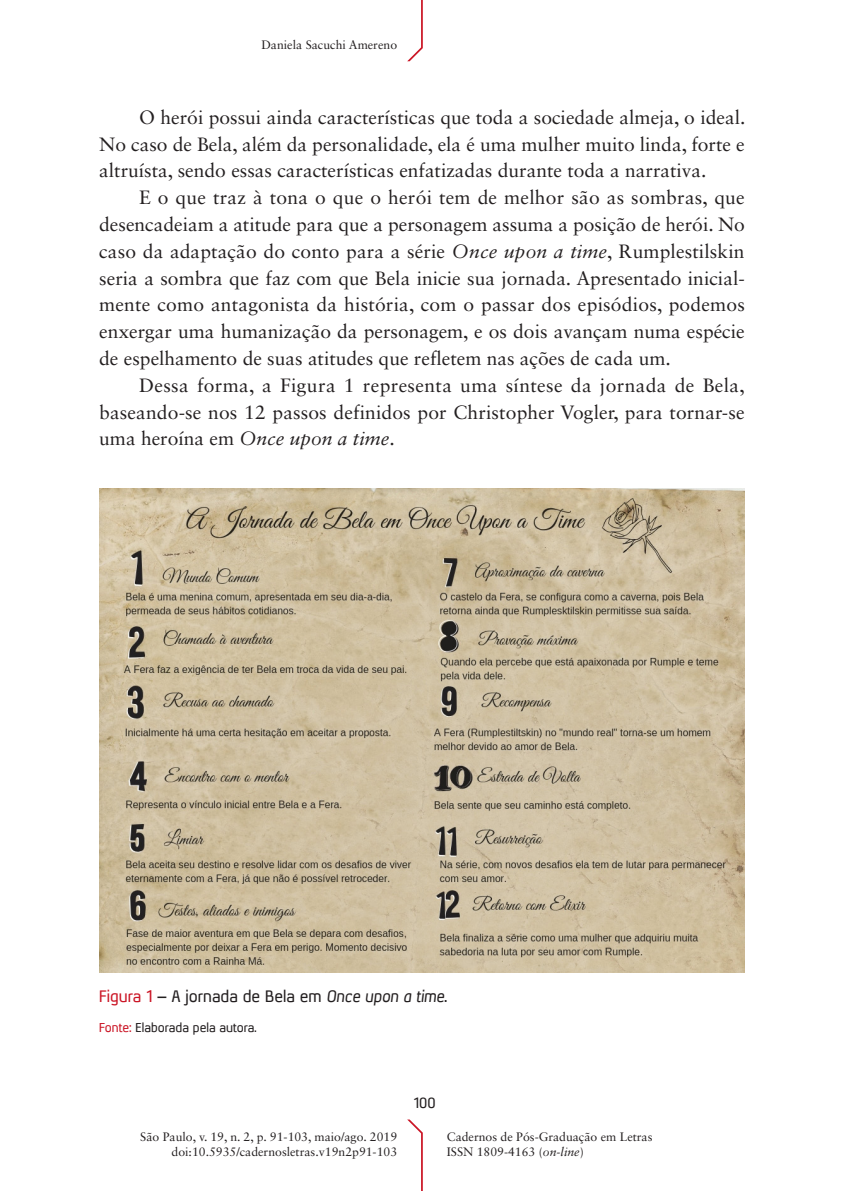
<style>
.page{position:relative;width:844px;height:1191px;background:#fff}
.page>*{position:absolute;margin:0;border:0;box-sizing:border-box;transform-origin:0 0}
.t1{font:19.25px/26.8px "Sabon LT Std";color:#231f20;text-align:justify}
.t2{font:15.75px "Xenu";color:#231f20}
.t3{font:14px "Xenu";color:#231f20}
.t4{font:12.25px/14.7px "Sabon LT Std";color:#231f20}
.t5{font:12.25px "Xenu";color:#231f20}
.s1{font-style:italic}
.s2{color:#cb1626}
</style>
<div class="page">
<svg style="left:407px;top:1119px;width:15px;height:72px"></svg>
<svg style="left:407px;top:0;width:15px;height:61px"></svg>
<img style="left:99px;top:488px;width:645px;height:484px">
<p class="t4" style="left:261px;top:37px;width:137px">Daniela Sacuchi Amereno</p>
<p class="t1" style="left:99px;top:104px;width:647px;text-indent:40px">O herói possui ainda características que toda a sociedade almeja, o ideal.<br>No caso de Bela, além da personalidade, ela é uma mulher muito linda, forte e altruísta, sendo essas características enfatizadas durante toda a narrativa.</p>
<p class="t1" style="left:99px;top:184px;width:647px;text-indent:40px">E o que traz à tona o que o herói tem de melhor são as sombras, que desencadeiam a atitude para que a personagem assuma a posição de herói. No caso da adaptação do conto para a série <span class="s1">Once upon a time</span>, Rumplestilskin seria a sombra que faz com que Bela inicie sua jornada. Apresentado inicial&shy;mente como antagonista da história, com o passar dos episódios, podemos enxergar uma humanização da personagem, e os dois avançam numa espécie de espelhamento de suas atitudes que refletem nas ações de cada um.</p>
<p class="t1" style="left:99px;top:371px;width:647px;text-indent:40px">Dessa forma, a Figura 1 representa uma síntese da jornada de Bela, baseando-se nos 12 passos definidos por Christopher Vogler, para tornar-se uma heroína em <span class="s1">Once upon a time</span>.</p>
<p class="t2" style="left:99px;top:986px;width:349px"><span class="s2">Figura 1</span> – A jornada de Bela em <span class="s1">Once upon a time</span>.</p>
<p class="t5" style="left:99px;top:1019px;width:159px"><span class="s2">Fonte:</span> Elaborada pela autora.</p>
<p class="t4" style="left:140px;top:1129px;width:258px;text-align:right">São Paulo, v. 19, n. 2, p. 91-103, maio/ago. 2019 doi:10.5935/cadernosletras.v19n2p91-103</p>
<p class="t3" style="left:414px;top:1094px;width:23px">100</p>
<p class="t4" style="left:446px;top:1129px;width:207px">Cadernos de Pós-Graduação em Letras<br>ISSN 1809-4163 (<span class="s1">on-line</span>)</p>
</div>
